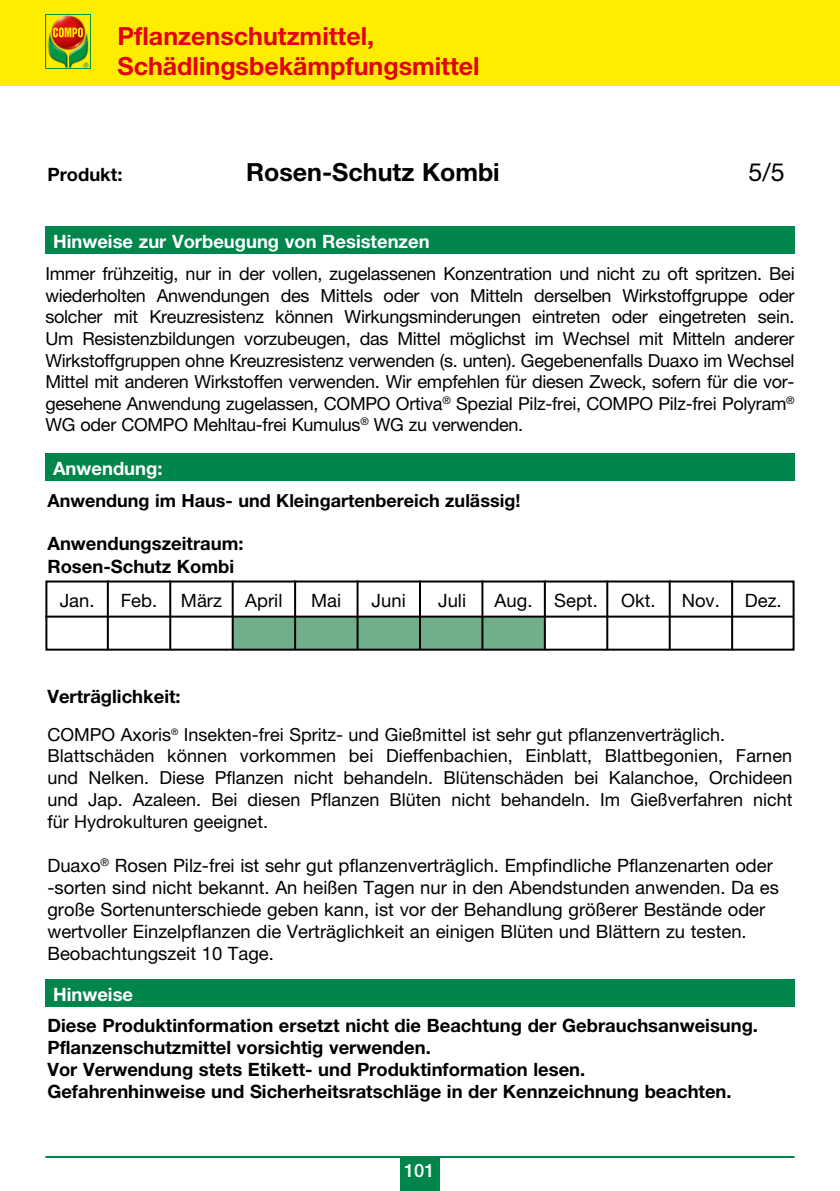
<style>
.page{position:relative;width:840px;height:1191px;background:#fff}
.page>*{position:absolute;margin:0;border:0;box-sizing:border-box;transform-origin:0 0}
.t1{font:700 25px/30px "Helvetica Neue";color:#e3000f}
.t2{font:700 25px "Helvetica Neue";color:#000}
.t3{font:25px "Helvetica Neue";color:#000}
.t4{font:18.4px/22px "Helvetica Neue";color:#000}
.t5{font:700 18.4px/22px "Helvetica Neue";color:#000}
.t6{font:700 18.4px "Helvetica Neue";color:#fff}
.t7{font:500 18.4px "Helvetica Neue";color:#fff}
.t8{font:18px/21.6px "Helvetica Neue";color:#000}
.t9{font:700 18px "Helvetica Neue";color:#000}
</style>
<div class="page">
<div style="left:0;top:0;width:839px;height:85px;background:#ffed00"></div>
<svg style="left:45px;top:14px;width:45px;height:54px"></svg>
<img style="left:46px;top:15px;width:44px;height:52px">
<svg style="left:53px;top:27px;width:30px;height:10px"></svg>
<div style="left:45px;top:454px;width:749px;height:27px;background:#00854b"></div>
<div style="left:45px;top:227px;width:749px;height:27px;background:#00854b"></div>
<div style="left:400px;top:1157px;width:39px;height:34px;background:#00854b"></div>
<hr style="left:45px;top:1156px;width:749px;height:2px;background:#00854b">
<div style="left:45px;top:979px;width:749px;height:27px;background:#00854b"></div>
<div style="left:232px;top:616px;width:312px;height:33px;background:#71af8b"></div>
<div style="left:45px;top:580px;width:749px;height:70px;border:2px solid #000"></div>
<hr style="left:45px;top:615px;width:748px;height:2px;background:#000">
<hr style="left:107px;top:580px;width:2px;height:70px;background:#000">
<hr style="left:169px;top:580px;width:2px;height:70px;background:#000">
<hr style="left:231px;top:580px;width:2px;height:70px;background:#000">
<hr style="left:294px;top:580px;width:2px;height:70px;background:#000">
<hr style="left:356px;top:580px;width:2px;height:70px;background:#000">
<hr style="left:419px;top:580px;width:2px;height:70px;background:#000">
<hr style="left:481px;top:580px;width:2px;height:70px;background:#000">
<hr style="left:543px;top:580px;width:2px;height:70px;background:#000">
<hr style="left:606px;top:580px;width:2px;height:70px;background:#000">
<hr style="left:668px;top:580px;width:2px;height:70px;background:#000">
<hr style="left:730px;top:580px;width:2px;height:70px;background:#000">
<h1 class="t1" style="left:117px;top:20px;width:363px">Pflanzenschutzmittel,<br>Schädlingsbekämpfungsmittel</h1>
<p class="t5" style="left:47px;top:163px;width:76px">Produkt:</p>
<h1 class="t2" style="left:246px;top:156px;width:255px">Rosen-Schutz Kombi</h1>
<h1 class="t3" style="left:748px;top:157px;width:38px">5/5</h1>
<p class="t6" style="left:53px;top:230px;width:378px">Hinweise zur Vorbeugung von Resistenzen</p>
<p class="t8" style="left:45px;top:263px;width:750px;text-align:justify">Immer frühzeitig, nur in der vollen, zugelassenen Konzentration und nicht zu oft spritzen. Bei wiederholten Anwendungen des Mittels oder von Mitteln derselben Wirkstoffgruppe oder solcher mit Kreuzresistenz können Wirkungsminderungen eintreten oder eingetreten sein.<br>Um Resistenzbildungen vorzubeugen, das Mittel möglichst im Wechsel mit Mitteln anderer Wirkstoffgruppen ohne Kreuzresistenz verwenden (s. unten). Gegebenenfalls Duaxo im Wechsel Mittel mit anderen Wirkstoffen verwenden. Wir empfehlen für diesen Zweck, sofern für die vor&shy;gesehene Anwendung zugelassen, COMPO Ortiva<sup>®</sup> Spezial Pilz-frei, COMPO Pilz-frei Polyram<sup>® </sup>WG oder COMPO Mehltau-frei Kumulus<sup>®</sup> WG zu verwenden.</p>
<p class="t6" style="left:53px;top:457px;width:111px">Anwendung:</p>
<p class="t9" style="left:47px;top:489px;width:474px">Anwendung im Haus- und Kleingartenbereich zulässig!</p>
<p class="t5" style="left:47px;top:532px;width:197px">Anwendungszeitraum:<br>Rosen-Schutz Kombi</p>
<p class="t4" style="left:60px;top:589px;width:36px">Jan.</p>
<p class="t4" style="left:121px;top:589px;width:38px">Feb.</p>
<p class="t4" style="left:181px;top:589px;width:42px">März</p>
<p class="t4" style="left:245px;top:589px;width:39px">April</p>
<p class="t4" style="left:311px;top:589px;width:31px">Mai</p>
<p class="t4" style="left:371px;top:589px;width:36px">Juni</p>
<p class="t4" style="left:438px;top:589px;width:29px">Juli</p>
<p class="t4" style="left:494px;top:589px;width:105px">Aug. Sept.</p>
<p class="t4" style="left:621px;top:589px;width:36px">Okt.</p>
<p class="t4" style="left:681px;top:589px;width:40px">Nov.</p>
<p class="t4" style="left:744px;top:589px;width:38px">Dez.</p>
<p class="t5" style="left:47px;top:685px;width:135px">Verträglichkeit:</p>
<p class="t8" style="left:47px;top:723px;width:746px">COMPO Axoris<sup>®</sup> Insekten-frei Spritz- und Gießmittel ist sehr gut pflanzenverträglich.<br>Blattschäden können vorkommen bei Dieffenbachien, Einblatt, Blattbegonien, Farnen und Nelken. Diese Pflanzen nicht behandeln. Blütenschäden bei Kalanchoe, Orchideen und Jap. Azaleen. Bei diesen Pflanzen Blüten nicht behandeln. Im Gießverfahren nicht für Hydrokulturen geeignet.</p>
<p class="t4" style="left:47px;top:854px;width:732px">Duaxo<sup>®</sup> Rosen Pilz-frei ist sehr gut pflanzenverträglich. Empfindliche Pflanzenarten oder -sorten sind nicht bekannt. An heißen Tagen nur in den Abendstunden anwenden. Da es große Sortenunterschiede geben kann, ist vor der Behandlung größerer Bestände oder wertvoller Einzelpflanzen die Verträglichkeit an einigen Blüten und Blättern zu testen.<br>Beobachtungszeit 10 Tage.</p>
<p class="t6" style="left:53px;top:982px;width:82px">Hinweise</p>
<p class="t5" style="left:47px;top:1013px;width:711px">Diese Produktinformation ersetzt nicht die Beachtung der Gebrauchsanweisung.<br>Pflanzenschutzmittel vorsichtig verwenden.<br>Vor Verwendung stets Etikett- und Produktinformation lesen.<br>Gefahrenhinweise und Sicherheitsratschläge in der Kennzeichnung beachten.</p>
<p class="t7" style="left:404px;top:1159px;width:32px">101</p>
</div>
